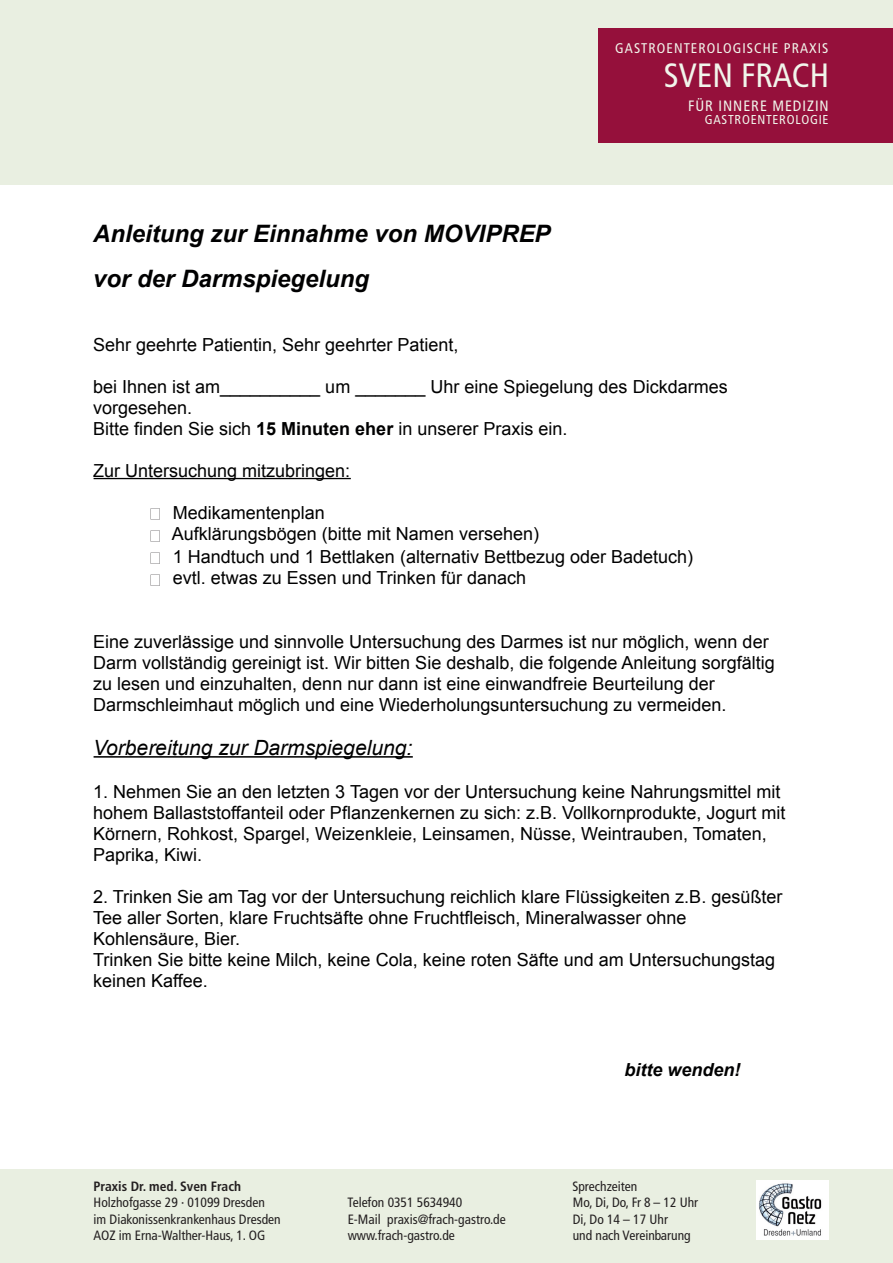
<style>
.page{position:relative;width:893px;height:1263px;background:#fff}
.page>*{position:absolute;margin:0;border:0;box-sizing:border-box;transform-origin:0 0}
.t1{font:condensed 33.75px "Frutiger";color:#f1f5eb}
.t2{font:italic 700 24px/45px "Arial";color:#000001}
.t3{font:italic 21px "Arial";color:#000001}
.t4{font:18px/21px "Arial";color:#000001}
.t5{font:italic 700 18px "Arial";color:#000001}
.t6{font:condensed 15px "Frutiger";letter-spacing:.065em;color:#f1f5eb}
.t7{font:condensed 14.1px "Frutiger";letter-spacing:.075em;color:#f1f5eb}
.t8{font:condensed 13.5px "Frutiger";color:#231f20}
.t9{font:700 condensed 13.5px "Frutiger";color:#231f20}
.t10{font:condensed 12.9px "Frutiger";letter-spacing:.06em;color:#f1f5eb}
.s1{font-weight:700}
</style>
<div class="page">
<hr style="left:94px;top:478px;width:257px;height:1px;background:#000001">
<hr style="left:94px;top:756px;width:319px;height:2px;background:#000001">
<div style="left:0;top:1170px;width:892px;height:93px;background:#e9efe1"></div>
<img style="left:756px;top:1182px;width:72px;height:58px">
<div style="left:0;top:0;width:892px;height:184px;background:#e9efe1"></div>
<div style="left:598px;top:29px;width:294px;height:114px;background:#95103b"></div>
<svg style="left:151px;top:508px;width:9px;height:12px"></svg>
<svg style="left:151px;top:530px;width:9px;height:12px"></svg>
<svg style="left:151px;top:553px;width:9px;height:11px"></svg>
<svg style="left:151px;top:575px;width:9px;height:11px"></svg>
<h2 class="t2" style="left:93px;top:212px;width:459px">Anleitung zur Einnahme von MOVIPREP vor der Darmspiegelung</h2>
<p class="t7" style="left:615px;top:40px;width:214px">GASTROENTEROLOGISCHE PRAXIS</p>
<h1 class="t1" style="left:663px;top:56px;width:167px">SVEN FRACH</h1>
<p class="t6" style="left:688px;top:97px;width:142px">FÜR INNERE MEDIZIN</p>
<p class="t10" style="left:704px;top:112px;width:125px">GASTROENTEROLOGIE</p>
<p class="t4" style="left:93px;top:334px;width:367px">Sehr geehrte Patientin, Sehr geehrter Patient,</p>
<p class="t4" style="left:93px;top:376px;width:636px">bei Ihnen ist am__________ um _______ Uhr eine Spiegelung des Dickdarmes vorgesehen.<br>Bitte finden Sie sich <span class="s1">15 Minuten eher</span> in unserer Praxis ein.</p>
<p class="t4" style="left:93px;top:460px;width:259px">Zur Untersuchung mitzubringen:</p>
<p class="t4" style="left:172px;top:502px;width:523px;line-height:21.5px">Medikamentenplan<br>Aufklärungsbögen (bitte mit Namen versehen)<br>1 Handtuch und 1 Bettlaken (alternativ Bettbezug oder Badetuch) evtl. etwas zu Essen und Trinken für danach</p>
<p class="t4" style="left:93px;top:631px;width:683px">Eine zuverlässige und sinnvolle Untersuchung des Darmes ist nur möglich, wenn der Darm vollständig gereinigt ist. Wir bitten Sie deshalb, die folgende Anleitung sorgfältig zu lesen und einzuhalten, denn nur dann ist eine einwandfreie Beurteilung der Darmschleimhaut möglich und eine Wiederholungsuntersuchung zu vermeiden.</p>
<p class="t3" style="left:93px;top:734px;width:321px">Vorbereitung zur Darmspiegelung:</p>
<p class="t4" style="left:93px;top:781px;width:694px">1. Nehmen Sie an den letzten 3 Tagen vor der Untersuchung keine Nahrungsmittel mit hohem Ballaststoffanteil oder Pflanzenkernen zu sich: z.B. Vollkornprodukte, Jogurt mit Körnern, Rohkost, Spargel, Weizenkleie, Leinsamen, Nüsse, Weintrauben, Tomaten, Paprika, Kiwi.</p>
<p class="t4" style="left:93px;top:886px;width:690px">2. Trinken Sie am Tag vor der Untersuchung reichlich klare Flüssigkeiten z.B. gesüßter Tee aller Sorten, klare Fruchtsäfte ohne Fruchtfleisch, Mineralwasser ohne Kohlensäure, Bier.<br>Trinken Sie bitte keine Milch, keine Cola, keine roten Säfte und am Untersuchungstag keinen Kaffee.</p>
<p class="t5" style="left:624px;top:1058px;width:118px">bitte wenden!</p>
<p class="t9" style="left:94px;top:1178px;width:149px">Praxis Dr. med. Sven Frach</p>
<p class="t8" style="left:572px;top:1178px;width:66px">Sprechzeiten</p>
<p class="t8" style="left:94px;top:1195px;width:173px">Holzhofgasse 29 · 01099 Dresden</p>
<p class="t8" style="left:347px;top:1195px;width:116px">Telefon 0351 5634940</p>
<p class="t8" style="left:573px;top:1195px;width:127px">Mo, Di, Do, Fr 8 – 12 Uhr</p>
<p class="t8" style="left:94px;top:1211px;width:188px">im Diakonissenkrankenhaus Dresden</p>
<p class="t8" style="left:347px;top:1211px;width:159px">E-Mail praxis@frach-gastro.de</p>
<p class="t8" style="left:573px;top:1211px;width:97px">Di, Do 14 – 17 Uhr</p>
<p class="t8" style="left:94px;top:1228px;width:173px">AOZ im Erna-Walther-Haus, 1. OG</p>
<p class="t8" style="left:348px;top:1228px;width:109px">www.frach-gastro.de</p>
<p class="t8" style="left:572px;top:1228px;width:119px">und nach Vereinbarung</p>
</div>
